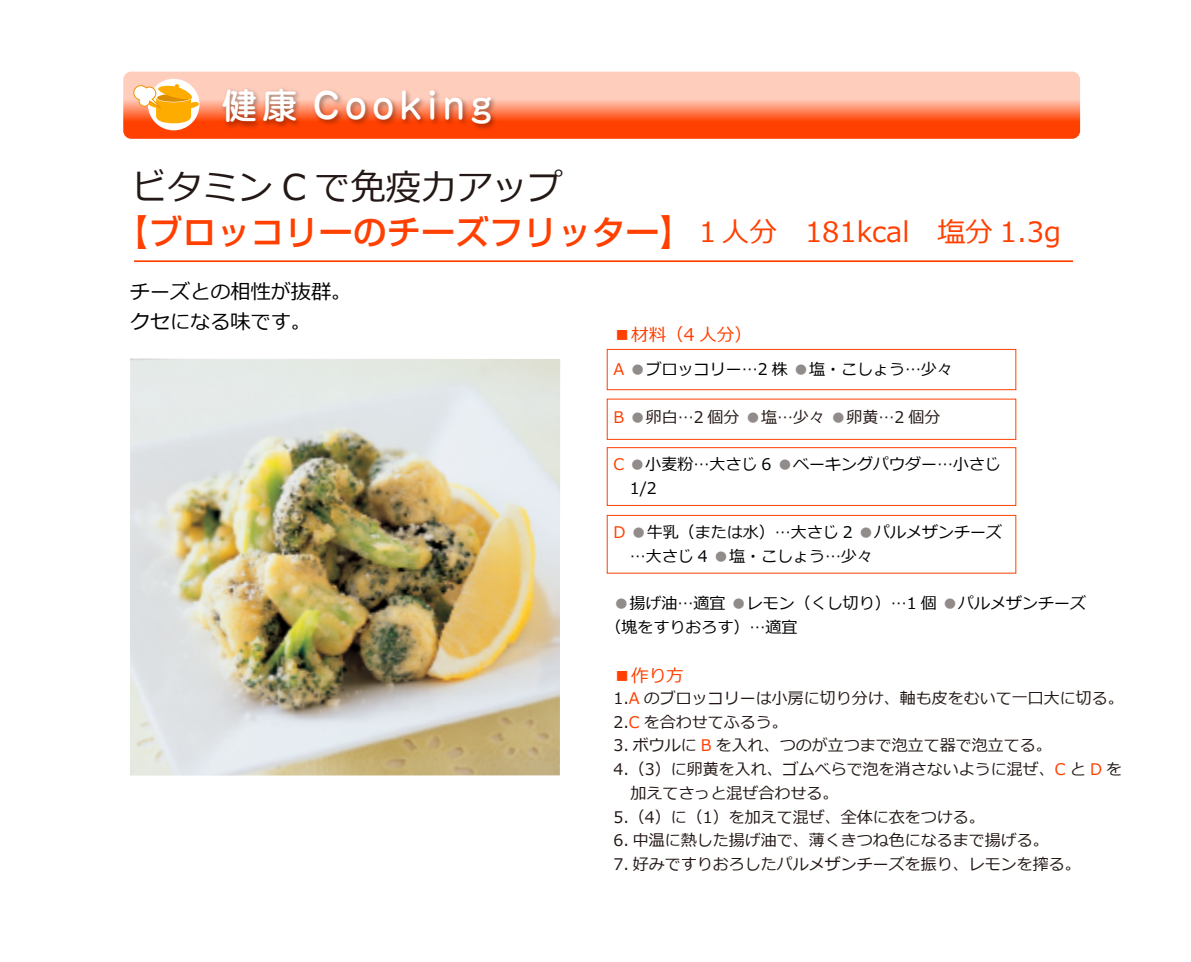
<style>
.page{position:relative;width:1191px;height:962px;background:#fff}
.page>*{position:absolute;margin:0;border:0;box-sizing:border-box;transform-origin:0 0}
.t1{font:35.4px "Meiryo";color:#231815}
.t2{font:500 35.4px "Jun 34 Pro";letter-spacing:.14em;color:#fff}
.t3{font:27.8px "Meiryo";color:#ff4000}
.t4{font:20.2px/29.8px "Meiryo";color:#000}
.t5{font:17.6px "Meiryo";color:#ff4000}
.t6{font:16px/23.8px "Meiryo";color:#231815}
.t7{font:16px/23.8px "Meiryo";color:#000}
.s1{font-family:"Shin Go Pro";font-weight:500;font-size:34px}
.s2{color:#ff4000}
.s3{color:#918b89}
</style>
<div class="page">
<svg style="left:123px;top:72px;width:957px;height:67px;background:#ff936f"></svg>
<img style="left:218px;top:84px;width:288px;height:51px">
<div style="left:148px;top:79px;width:51px;height:51px;background:#fff;border-radius:50%"></div>
<svg style="left:133px;top:84px;width:67px;height:39px"></svg>
<hr style="left:134px;top:260px;width:939px;height:2px;background:#ff4000">
<img style="left:130px;top:358px;width:430px;height:417px">
<div style="left:607px;top:349px;width:409px;height:41px;border:1px solid #ff4000"></div>
<div style="left:607px;top:447px;width:409px;height:58px;border:1px solid #ff4000"></div>
<div style="left:607px;top:515px;width:409px;height:58px;border:1px solid #ff4000"></div>
<h1 class="t2" style="left:222px;top:78px;width:272px">健康 Cooking</h1>
<h1 class="t1" style="left:131px;top:163px;width:434px">ビタミン C で免疫力アップ</h1>
<h2 class="t3" style="left:114px;top:212px;width:948px"><span class="s1">【ブロッコリーのチーズフリッター】</span>１人分　181kcal　塩分 1.3g</h2>
<p class="t4" style="left:130px;top:278px;width:223px">チーズとの相性が抜群。クセになる味です。</p>
<p class="t5" style="left:613px;top:322px;width:140px">■材料（4 人分）</p>
<p class="t7" style="left:613px;top:358px;width:341px"><span class="s2">A</span> <span class="s3">●</span>ブロッコリー…2 株 <span class="s3">●</span>塩・こしょう…少々</p>
<p class="t6" style="left:613px;top:406px;width:328px"><span class="s2">B</span> <span class="s3">●</span>卵白…2 個分 <span class="s3">●</span>塩…少々 <span class="s3">●</span>卵黄…2 個分</p>
<p class="t7" style="left:630px;top:453px;width:373px;text-indent:-16px"><span class="s2">C</span> <span class="s3">●</span>小麦粉…大さじ 6 <span class="s3">●</span>ベーキングパウダー…小さじ<br>1/2</p>
<p class="t7" style="left:630px;top:521px;width:374px;text-indent:-16px"><span class="s2">D</span> <span class="s3">●</span>牛乳（または水）…大さじ 2 <span class="s3">●</span>パルメザンチーズ…大さじ 4 <span class="s3">●</span>塩・こしょう…少々</p>
<p class="t7" style="left:605px;top:592px;width:482px;text-indent:8px"><span class="s3">●</span>揚げ油…適宜 <span class="s3">●</span>レモン（くし切り）…1 個 <span class="s3">●</span>パルメザンチーズ（塊をすりおろす）…適宜</p>
<p class="t5" style="left:613px;top:662px;width:72px">■作り方</p>
<p class="t6" style="left:613px;top:687px;width:512px">1.<span class="s2">A</span> のブロッコリーは小房に切り分け、軸も皮をむいて一口大に切る。<br>2.<span class="s2">C</span> を合わせてふるう。</p>
<p class="t6" style="left:613px;top:734px;width:440px">3. ボウルに <span class="s2">B</span> を入れ、つのが立つまで泡立て器で泡立てる。</p>
<p class="t6" style="left:613px;top:758px;width:510px">4.（3）に卵黄を入れ、ゴムべらで泡を消さないように混ぜ、<span class="s2">C</span> と <span class="s2">D</span> を</p>
<p class="t6" style="left:630px;top:781px;width:209px">加えてさっと混ぜ合わせる。</p>
<p class="t6" style="left:613px;top:805px;width:373px">5.（4）に（1）を加えて混ぜ、全体に衣をつける。</p>
<p class="t6" style="left:613px;top:829px;width:437px">6. 中温に熱した揚げ油で、薄くきつね色になるまで揚げる。</p>
<p class="t6" style="left:613px;top:852px;width:469px">7. 好みですりおろしたパルメザンチーズを振り、レモンを搾る。</p>
</div>
